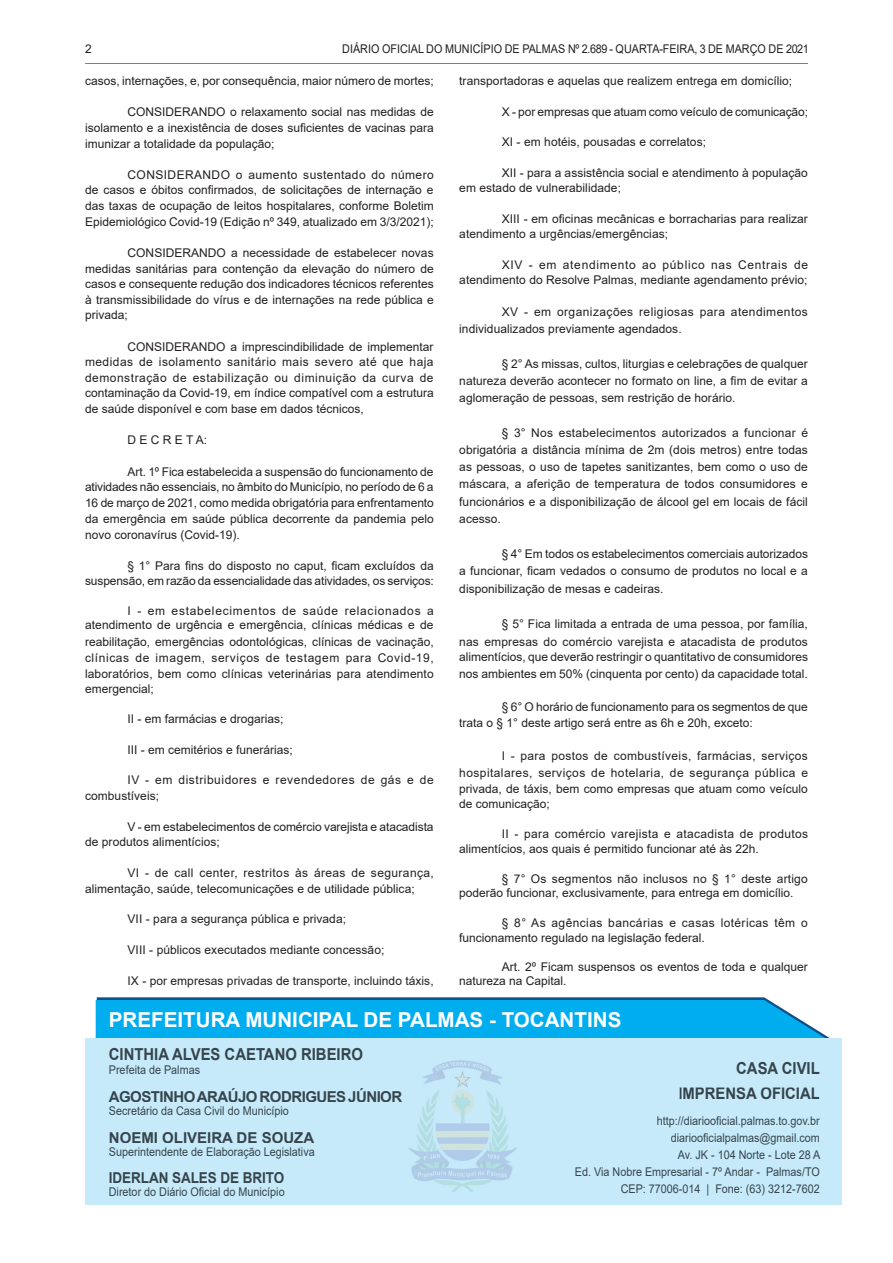
<style>
.page{position:relative;width:893px;height:1263px;background:#fff}
.page>*{position:absolute;margin:0;border:0;box-sizing:border-box;transform-origin:0 0}
.t1{font:700 20.55px "Arial";color:#fff}
.t2{font:700 16.5px/25.7px "Arial";color:#36444b;text-align:right;scale:.9 1}
.t3{font:700 15px "Arial";letter-spacing:-.035em;color:#36444b}
.t4{font:700 15px "Arial";letter-spacing:-.005em;color:#36444b}
.t5{font:700 15px "Arial";letter-spacing:-.005em;color:#36444b;scale:.9 1}
.t6{font:12px/15.6px "Arial";letter-spacing:.005em;color:#231f20;text-align:justify}
.t7{font:12px/17.1px "Arial";color:#36444b;text-align:right;scale:.9 1}
.t8{font:12px/17.1px "Arial";letter-spacing:.035em;color:#231f20}
.t9{font:12px "Arial";letter-spacing:.005em;color:#231f20;scale:.9 1}
.t10{font:12px/15.5px "Arial";letter-spacing:.045em;color:#231f20}
</style>
<div class="page">
<hr style="left:85px;top:63px;width:723px;height:1px;background:#00aeef">
<hr style="left:85px;top:1204px;width:723px;height:1px;background:#00aeef">
<svg style="left:96px;top:997px;width:734px;height:41px;background:#0eace9"></svg>
<div style="left:85px;top:1038px;width:757px;height:166px;background:#c6eafa"></div>
<img style="left:408px;top:1061px;width:108px;height:130px">
<p class="t6" style="left:85px;top:41px;width:8px">2</p>
<p class="t9" style="left:342px;top:40px;width:520px">DIÁRIO OFICIAL DO MUNICÍPIO DE PALMAS Nº 2.689 - QUARTA-FEIRA, 3 DE MARÇO DE 2021</p>
<p class="t6" style="left:85px;top:73px;width:350px">casos, internações, e, por consequência, maior número de mortes;</p>
<p class="t6" style="left:85px;top:104px;width:350px;text-indent:43px">CONSIDERANDO o relaxamento social nas medidas de isolamento e a inexistência de doses suficientes de vacinas para imunizar a totalidade da população;</p>
<p class="t6" style="left:85px;top:167px;width:350px;text-indent:43px">CONSIDERANDO o aumento sustentado do número de casos e óbitos confirmados, de solicitações de internação e das taxas de ocupação de leitos hospitalares, conforme Boletim Epidemiológico Covid-19 (Edição nº 349, atualizado em 3/3/2021);</p>
<p class="t6" style="left:85px;top:245px;width:350px;text-indent:43px">CONSIDERANDO a necessidade de estabelecer novas medidas sanitárias para contenção da elevação do número de casos e consequente redução dos indicadores técnicos referentes à transmissibilidade do vírus e de internações na rede pública e privada;</p>
<p class="t6" style="left:85px;top:338px;width:350px;text-indent:43px">CONSIDERANDO a imprescindibilidade de implementar medidas de isolamento sanitário mais severo até que haja demonstração de estabilização ou diminuição da curva de contaminação da Covid-19, em índice compatível com a estrutura de saúde disponível e com base em dados técnicos,</p>
<p class="t6" style="left:128px;top:432px;width:81px">D E C R E T A:</p>
<p class="t6" style="left:85px;top:463px;width:350px;text-indent:43px">Art. 1º Fica estabelecida a suspensão do funcionamento de atividades não essenciais, no âmbito do Município, no período de 6 a 16 de março de 2021, como medida obrigatória para enfrentamento da emergência em saúde pública decorrente da pandemia pelo novo coronavírus (Covid-19).</p>
<p class="t6" style="left:85px;top:558px;width:350px;line-height:14.9px;text-align:right">§ 1° Para fins do disposto no caput, ficam excluídos da suspensão, em razão da essencialidade das atividades, os serviços:</p>
<p class="t6" style="left:85px;top:603px;width:350px;line-height:14.9px;text-align:right">I - em estabelecimentos de saúde relacionados a atendimento de urgência e emergência, clínicas médicas e de</p>
<p class="t6" style="left:85px;top:634px;width:350px">reabilitação, emergências odontológicas, clínicas de vacinação, clínicas de imagem, serviços de testagem para Covid-19, laboratórios, bem como clínicas veterinárias para atendimento emergencial;</p>
<p class="t6" style="left:128px;top:711px;width:158px">II - em farmácias e drogarias;</p>
<p class="t6" style="left:128px;top:742px;width:167px">III - em cemitérios e funerárias;</p>
<p class="t10" style="left:85px;top:772px;width:350px;text-indent:43px">IV - em distribuidores e revendedores de gás e de combustíveis;</p>
<p class="t6" style="left:85px;top:819px;width:350px;text-indent:43px">V - em estabelecimentos de comércio varejista e atacadista de produtos alimentícios;</p>
<p class="t6" style="left:85px;top:865px;width:350px;text-indent:43px">VI - de call center, restritos às áreas de segurança, alimentação, saúde, telecomunicações e de utilidade pública;</p>
<p class="t6" style="left:128px;top:911px;width:220px">VII - para a segurança pública e privada;</p>
<p class="t6" style="left:128px;top:942px;width:258px">VIII - públicos executados mediante concessão;</p>
<p class="t6" style="left:128px;top:973px;width:308px">IX - por empresas privadas de transporte, incluindo táxis,</p>
<p class="t6" style="left:459px;top:73px;width:335px">transportadoras e aquelas que realizem entrega em domicílio;</p>
<p class="t6" style="left:502px;top:104px;width:308px">X - por empresas que atuam como veículo de comunicação;</p>
<p class="t6" style="left:502px;top:134px;width:206px">XI - em hotéis, pousadas e correlatos;</p>
<p class="t6" style="left:459px;top:165px;width:350px;text-indent:43px">XII - para a assistência social e atendimento à população em estado de vulnerabilidade;</p>
<p class="t6" style="left:459px;top:211px;width:350px;text-indent:43px">XIII - em oficinas mecânicas e borracharias para realizar atendimento a urgências/emergências;</p>
<p class="t6" style="left:459px;top:257px;width:350px;line-height:15.1px;text-align:right">XIV - em atendimento ao público nas Centrais de atendimento do Resolve Palmas, mediante agendamento prévio;</p>
<p class="t8" style="left:459px;top:303px;width:350px;text-indent:43px">XV - em organizações religiosas para atendimentos individualizados previamente agendados.</p>
<p class="t6" style="left:459px;top:355px;width:350px;line-height:17.2px;text-indent:43px">§ 2° As missas, cultos, liturgias e celebrações de qualquer natureza deverão acontecer no formato on line, a fim de evitar a aglomeração de pessoas, sem restrição de horário.</p>
<p class="t6" style="left:459px;top:424px;width:350px;line-height:17.2px;text-indent:43px">§ 3° Nos estabelecimentos autorizados a funcionar é obrigatória a distância mínima de 2m (dois metros) entre todas as pessoas, o uso de tapetes sanitizantes, bem como o uso de máscara, a aferição de temperatura de todos consumidores e funcionários e a disponibilização de álcool gel em locais de fácil acesso.</p>
<p class="t6" style="left:459px;top:545px;width:350px;line-height:17.4px;text-indent:43px">§ 4° Em todos os estabelecimentos comerciais autorizados a funcionar, ficam vedados o consumo de produtos no local e a disponibilização de mesas e cadeiras.</p>
<p class="t6" style="left:459px;top:615px;width:350px;line-height:17.9px;text-align:right">§ 5° Fica limitada a entrada de uma pessoa, por família,<br>nas empresas do comércio varejista e atacadista de produtos</p>
<p class="t6" style="left:459px;top:649px;width:350px;line-height:16.5px">alimentícios, que deverão restringir o quantitativo de consumidores nos ambientes em 50% (cinquenta por cento) da capacidade total.</p>
<p class="t6" style="left:459px;top:698px;width:350px;line-height:16.5px;text-indent:43px">§ 6° O horário de funcionamento para os segmentos de que trata o § 1° deste artigo será entre as 6h e 20h, exceto:</p>
<p class="t6" style="left:459px;top:748px;width:350px;line-height:16.5px;text-indent:43px">I - para postos de combustíveis, farmácias, serviços hospitalares, serviços de hotelaria, de segurança pública e privada, de táxis, bem como empresas que atuam como veículo</p>
<p class="t6" style="left:459px;top:796px;width:92px">de comunicação;</p>
<p class="t6" style="left:459px;top:826px;width:350px;line-height:14.9px;text-indent:43px">II - para comércio varejista e atacadista de produtos alimentícios, aos quais é permitido funcionar até às 22h.</p>
<p class="t6" style="left:459px;top:871px;width:350px;line-height:14.9px;text-indent:43px">§ 7° Os segmentos não inclusos no § 1° deste artigo poderão funcionar, exclusivamente, para entrega em domicílio.</p>
<p class="t6" style="left:459px;top:915px;width:350px;line-height:14.5px;text-indent:43px">§ 8° As agências bancárias e casas lotéricas têm o funcionamento regulado na legislação federal.</p>
<p class="t6" style="left:459px;top:959px;width:350px;line-height:14.7px;text-indent:43px">Art. 2º Ficam suspensos os eventos de toda e qualquer natureza na Capital.</p>
<h1 class="t1" style="left:109px;top:1005px;width:514px">PREFEITURA MUNICIPAL DE PALMAS - TOCANTINS</h1>
<h2 class="t2" style="left:109px;top:1042px;width:284px">CINTHIA ALVES CAETANO RIBEIRO</h2>
<p class="t7" style="left:109px;top:1061px;width:103px">Prefeita de Palmas</p>
<p class="t3" style="left:109px;top:1086px;width:295px">AGOSTINHO ARAÚJO RODRIGUES JÚNIOR</p>
<p class="t7" style="left:109px;top:1102px;width:202px">Secretário da Casa Civil do Município</p>
<p class="t4" style="left:109px;top:1127px;width:207px">NOEMI OLIVEIRA DE SOUZA</p>
<p class="t7" style="left:109px;top:1143px;width:230px">Superintendente de Elaboração Legislativa</p>
<p class="t5" style="left:109px;top:1167px;width:196px">IDERLAN SALES DE BRITO</p>
<p class="t7" style="left:109px;top:1183px;width:197px">Diretor do Diário Oficial do Município</p>
<h2 class="t2" style="left:678px;top:1055px;width:159px">CASA CIVIL<br>IMPRENSA OFICIAL</h2>
<p class="t7" style="left:575px;top:1112px;width:274px">http://diariooficial.palmas.to.gov.br diariooficialpalmas@gmail.com<br>Av. JK - 104 Norte - Lote 28 A<br>Ed. Via Nobre Empresarial - 7º Andar - Palmas/TO CEP: 77006-014 | Fone: (63) 3212-7602</p>
</div>
